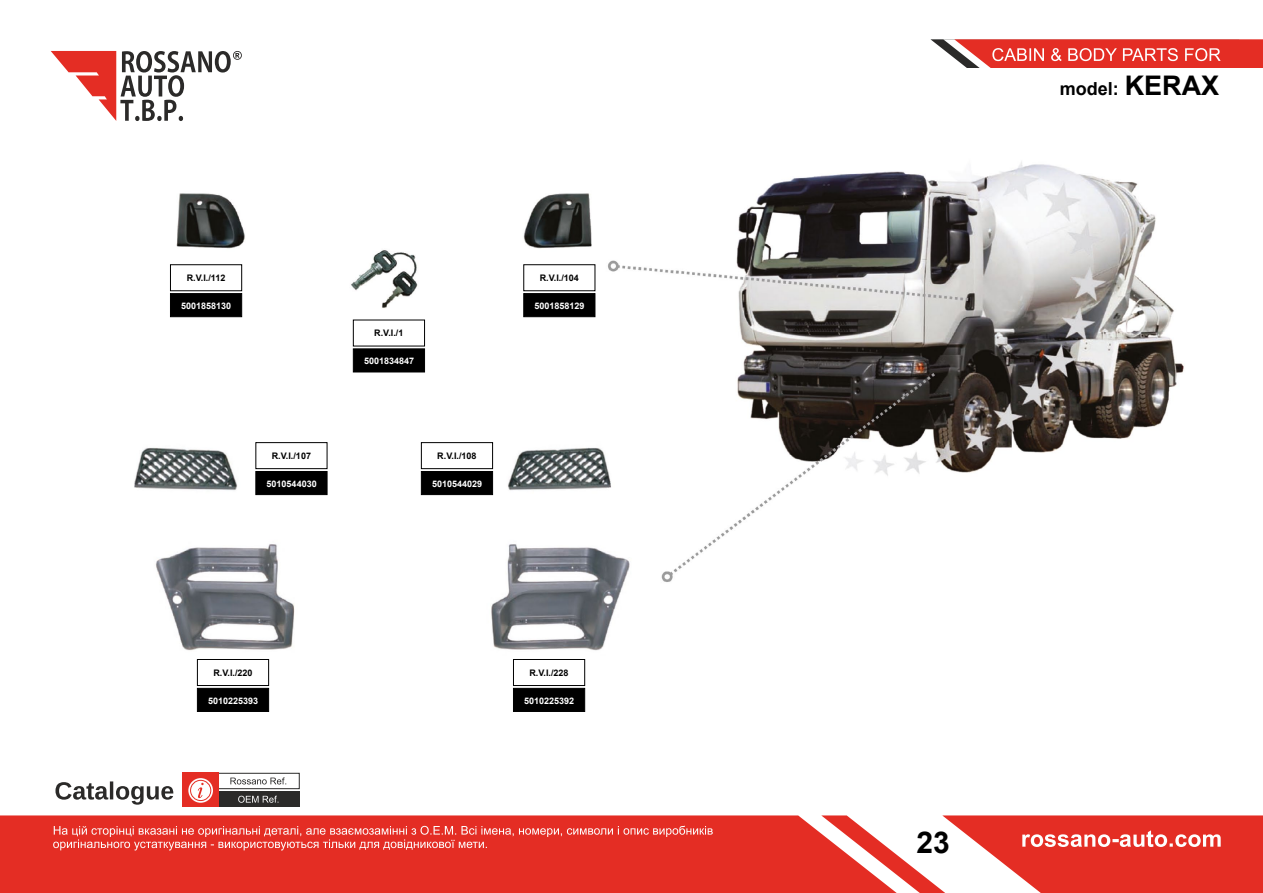
<style>
.page{position:relative;width:1263px;height:893px;background:#fff}
.page>*{position:absolute;margin:0;border:0;box-sizing:border-box;transform-origin:0 0}
.t1{font:700 30px "Arial";color:#000}
.t2{font:700 18px "Arial";color:#000}
.t3{font:700 9px "Arial";color:#fff}
.t4{font:700 9px "Arial";color:#000}
.s1{font-size:27px}
</style>
<div class="page">
<svg style="left:0;top:815px;width:1263px;height:78px;background:#e7463e"></svg>
<svg style="left:51px;top:51px;width:191px;height:70px"></svg>
<svg style="left:55px;top:781px;width:118px;height:24px"></svg>
<svg style="left:930px;top:39px;width:333px;height:29px;background:#e1544d"></svg>
<svg style="left:1022px;top:830px;width:199px;height:17px"></svg>
<svg style="left:53px;top:826px;width:660px;height:24px;background:#e84e46"></svg>
<svg style="left:230px;top:777px;width:56px;height:7px"></svg>
<div style="left:217px;top:773px;width:83px;height:16px;border:1px solid #2b2a29"></div>
<div style="left:217px;top:791px;width:83px;height:16px;background:#2b2a29"></div>
<svg style="left:238px;top:796px;width:40px;height:7px"></svg>
<div style="left:182px;top:773px;width:36px;height:34px;background:#e42d24"></div>
<svg style="left:188px;top:778px;width:25px;height:25px"></svg>
<div style="left:191px;top:780px;width:20px;height:20px;background:#fefefe;border-radius:50%"></div>
<div style="left:190px;top:780px;width:21px;height:21px;border:1px solid #e42d24;border-radius:50%"></div>
<svg style="left:198px;top:783px;width:6px;height:15px"></svg>
<img style="left:134px;top:161px;width:1050px;height:490px">
<div style="left:353px;top:348px;width:72px;height:24px;background:#000;border:1px solid #000"></div>
<div style="left:353px;top:320px;width:72px;height:26px;background:#fff"></div>
<div style="left:170px;top:293px;width:72px;height:24px;background:#000;border:1px solid #000"></div>
<div style="left:170px;top:264px;width:72px;height:27px;background:#fff;border:1px solid #000"></div>
<div style="left:197px;top:688px;width:72px;height:24px;background:#000;border:1px solid #000"></div>
<div style="left:197px;top:659px;width:72px;height:27px;background:#fff;border:1px solid #000"></div>
<div style="left:523px;top:293px;width:72px;height:24px;background:#000;border:1px solid #000"></div>
<div style="left:523px;top:264px;width:72px;height:27px;background:#fff;border:1px solid #000"></div>
<div style="left:513px;top:688px;width:72px;height:24px;background:#000;border:1px solid #000"></div>
<div style="left:513px;top:659px;width:72px;height:27px;background:#fff;border:1px solid #000"></div>
<div style="left:421px;top:471px;width:72px;height:24px;background:#000"></div>
<div style="left:421px;top:442px;width:72px;height:27px;background:#fff;border:1px solid #000"></div>
<div style="left:255px;top:471px;width:72px;height:24px;background:#000"></div>
<div style="left:255px;top:442px;width:72px;height:27px;background:#fff;border:1px solid #000"></div>
<h2 class="t2" style="left:1060px;top:76px;width:161px">model: <span class="s1">KERAX</span></h2>
<p class="t4" style="left:187px;top:272px;width:40px">R.V.I./112</p>
<p class="t4" style="left:540px;top:272px;width:41px">R.V.I./104</p>
<p class="t3" style="left:181px;top:300px;width:52px">5001858130</p>
<p class="t3" style="left:534px;top:300px;width:52px">5001858129</p>
<p class="t4" style="left:374px;top:327px;width:31px">R.V.I./1</p>
<p class="t3" style="left:364px;top:355px;width:52px">5001834847</p>
<p class="t4" style="left:272px;top:450px;width:41px">R.V.I./107</p>
<p class="t4" style="left:437px;top:450px;width:41px">R.V.I./108</p>
<p class="t3" style="left:267px;top:477px;width:52px">5010544030</p>
<p class="t3" style="left:432px;top:477px;width:52px">5010544029</p>
<p class="t4" style="left:213px;top:667px;width:41px">R.V.I./220</p>
<p class="t4" style="left:529px;top:667px;width:41px">R.V.I./228</p>
<p class="t3" style="left:208px;top:694px;width:52px">5010225393</p>
<p class="t3" style="left:524px;top:694px;width:52px">5010225392</p>
<h1 class="t1" style="left:916px;top:823px;width:35px">23</h1>
</div>
